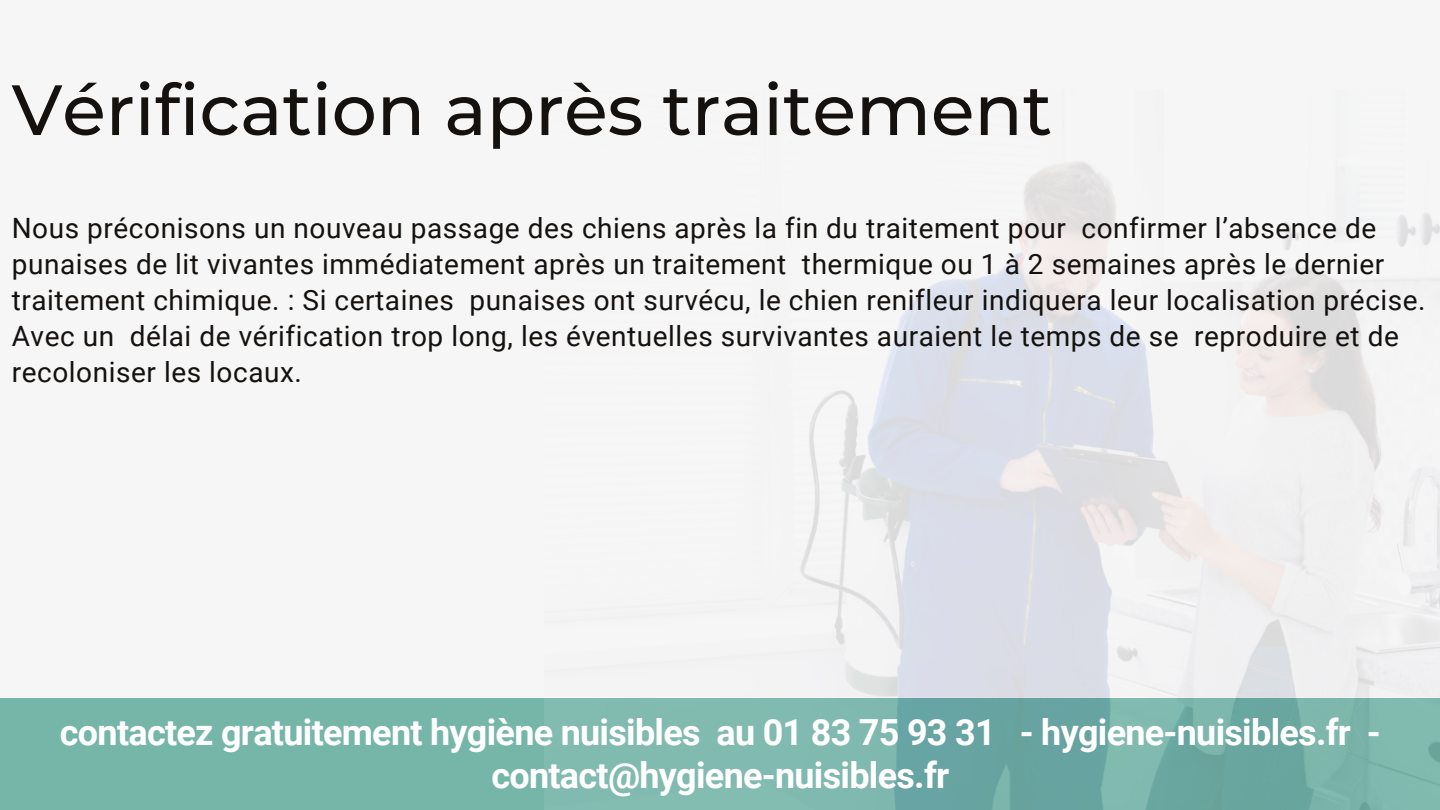
<style>
.page{position:relative;width:1440px;height:810px;background:#f6f6f6}
.page>*{position:absolute;margin:0;border:0;box-sizing:border-box;transform-origin:0 0}
.t1{font:500 71px "Montserrat";color:#14110f}
.t2{font:700 36px/42.8px "Roboto";letter-spacing:-.02em;color:#fff;text-align:center}
.t3{font:28px/36px "Roboto";letter-spacing:.02em;color:#14110f}
</style>
<div class="page">
<div style="left:1px;top:698px;width:1439px;height:112px;background:#75b6a9"></div>
<img style="left:544px;top:162px;width:896px;height:648px">
<p class="t1" style="left:12px;top:66px;width:1042px">Vérification après traitement</p>
<p class="t3" style="left:12px;top:210px;width:1415px">Nous préconisons un nouveau passage des chiens après la fin du traitement pour confirmer l’absence de punaises de lit vivantes immédiatement après un traitement thermique ou 1 à 2 semaines après le dernier traitement chimique. : Si certaines punaises ont survécu, le chien renifleur indiquera leur localisation précise.<br>Avec un délai de vérification trop long, les éventuelles survivantes auraient le temps de se reproduire et de recoloniser les locaux.</p>
<p class="t2" style="left:60px;top:711px;width:1322px">contactez gratuitement hygiène nuisibles au 01 83 75 93 31 - hygiene-nuisibles.fr - contact@hygiene-nuisibles.fr</p>
</div>
